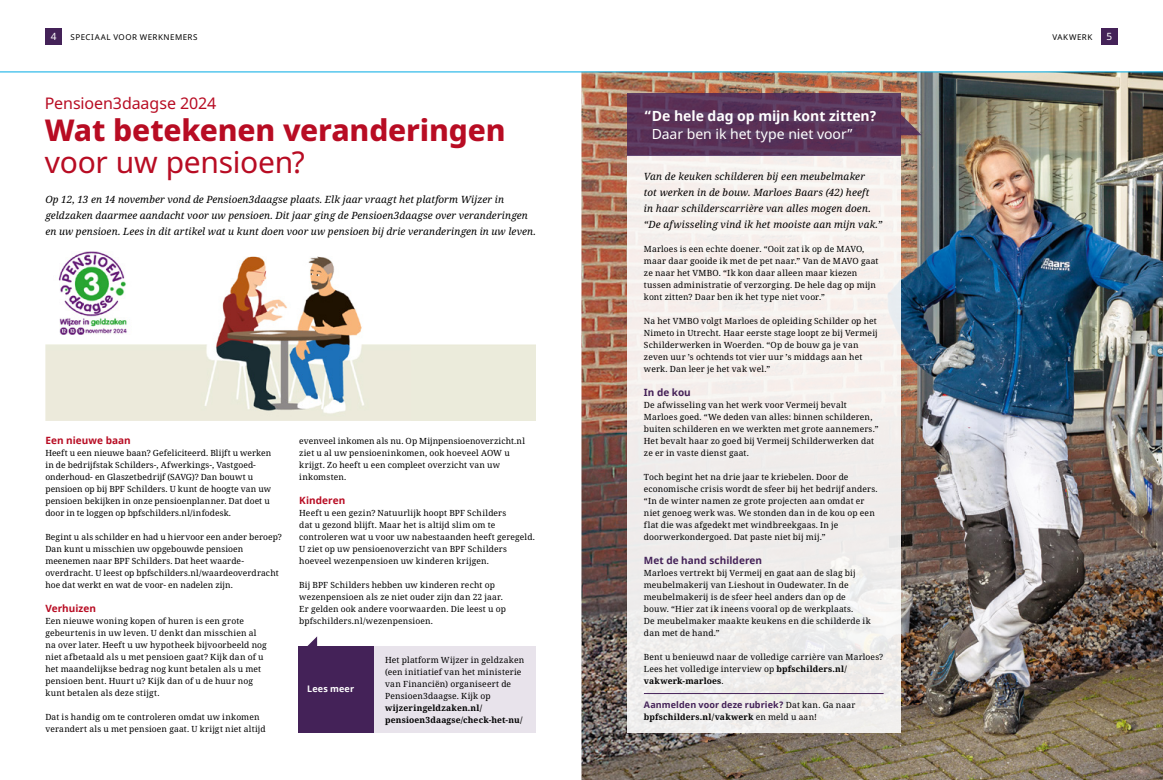
<style>
.page{position:relative;width:1163px;height:780px;background:#fff}
.page>*{position:absolute;margin:0;border:0;box-sizing:border-box;transform-origin:0 0}
.t1{font:800 30px "Noto Sans";letter-spacing:-.005em;color:#b80c23}
.t2{font:30px "Noto Sans";letter-spacing:-.01em;color:#b80c23}
.t3{font:16px "Noto Sans";letter-spacing:-.005em;color:#b80c23}
.t4{font:700 14px "Noto Sans";letter-spacing:-.005em;color:#fff}
.t5{font:14px "Noto Sans";letter-spacing:-.005em;color:#fff}
.t6{font:italic 10px/16px "Noto Serif";letter-spacing:.015em;color:#000}
.t7{font:700 10px "Noto Sans";letter-spacing:.005em;color:#b80c23}
.t8{font:700 10px "Noto Sans";letter-spacing:.005em;color:#442258}
.t9{font:10px "Noto Sans";color:#fff}
.t10{font:700 9px "Noto Sans";letter-spacing:.01em;color:#442258}
.t11{font:700 9px "Noto Sans";letter-spacing:.015em;color:#fff}
.t12{font:8.5px/12px "Noto Serif";letter-spacing:.015em;color:#000}
.t13{font:700 8.5px/12px "Noto Serif";letter-spacing:.015em;color:#000}
.t14{font:8px "Noto Sans";letter-spacing:.06em;color:#000}
.s1{font-weight:700}
.s2{font-family:"Noto Serif";font-weight:400;font-size:8.5px;color:#000}
.s3{font-weight:400}
</style>
<div class="page">
<img style="left:581px;top:73px;width:581px;height:707px">
<hr style="left:0;top:72px;width:1162px;height:1px;background:#00abe4">
<div style="left:298px;top:646px;width:76px;height:86px;background:#442258"></div>
<div style="left:374px;top:646px;width:161px;height:86px;background:#e8e3eb"></div>
<svg style="left:307px;top:636px;width:10px;height:10px"></svg>
<img style="left:45px;top:256px;width:366px;height:165px">
<img style="left:48px;top:251px;width:96px;height:89px">
<div style="left:626px;top:155px;width:274px;height:577px;background:#f3eeec"></div>
<hr style="left:643px;top:693px;width:240px;height:1px;background:#442258">
<div style="left:626px;top:94px;width:274px;height:62px;background:linear-gradient(to right,#5a3459,#5a355a)"></div>
<svg style="left:900px;top:114px;width:21px;height:21px"></svg>
<div style="left:45px;top:28px;width:17px;height:17px;background:#442258"></div>
<div style="left:1100px;top:28px;width:17px;height:17px;background:#442258"></div>
<p class="t9" style="left:51px;top:30px;width:7px">4</p>
<p class="t14" style="left:71px;top:32px;width:128px">SPECIAAL VOOR WERKNEMERS</p>
<p class="t9" style="left:1106px;top:30px;width:7px">5</p>
<p class="t14" style="left:1052px;top:32px;width:41px">VAKWERK</p>
<h2 class="t3" style="left:45px;top:92px;width:173px">Pensioen3daagse 2024</h2>
<h1 class="t1" style="left:45px;top:108px;width:462px">Wat betekenen veranderingen</h1>
<h1 class="t2" style="left:45px;top:141px;width:261px">voor uw pensioen?</h1>
<p class="t6" style="left:45px;top:191px;width:492px">Op 12, 13 en 14 november vond de Pensioen3daagse plaats. Elk jaar vraagt het platform Wijzer in geldzaken daarmee aandacht voor uw pensioen. Dit jaar ging de Pensioen3daagse over veranderingen en uw pensioen. Lees in dit artikel wat u kunt doen voor uw pensioen bij drie veranderingen in uw leven.</p>
<p class="t7" style="left:45px;top:433px;width:87px">Een nieuwe baan</p>
<p class="t12" style="left:45px;top:447px;width:227px">Heeft u een nieuwe baan? Gefeliciteerd. Blijft u werken in de bedrijfstak Schilders-, Afwerkings-, Vastgoed&shy;onderhoud- en Glaszetbedrijf (SAVG)? Dan bouwt u pensioen op bij BPF Schilders. U kunt de hoogte van uw pensioen bekijken in onze pensioenplanner. Dat doet u door in te loggen op bpfschilders.nl/infodesk.</p>
<p class="t12" style="left:45px;top:531px;width:238px">Begint u als schilder en had u hiervoor een ander beroep?<br>Dan kunt u misschien uw opgebouwde pensioen meenemen naar BPF Schilders. Dat heet waarde&shy;overdracht. U leest op bpfschilders.nl/waardeoverdracht hoe dat werkt en wat de voor- en nadelen zijn.</p>
<p class="t7" style="left:45px;top:601px;width:52px">Verhuizen</p>
<p class="t12" style="left:45px;top:615px;width:223px">Een nieuwe woning kopen of huren is een grote gebeurtenis in uw leven. U denkt dan misschien al na over later. Heeft u uw hypotheek bijvoorbeeld nog niet afbetaald als u met pensioen gaat? Kijk dan of u het maandelijkse bedrag nog kunt betalen als u met pensioen bent. Huurt u? Kijk dan of u de huur nog kunt betalen als deze stijgt.</p>
<p class="t12" style="left:45px;top:711px;width:222px">Dat is handig om te controleren omdat uw inkomen verandert als u met pensioen gaat. U krijgt niet altijd</p>
<p class="t12" style="left:299px;top:435px;width:227px">evenveel inkomen als nu. Op Mijnpensioenoverzicht.nl ziet u al uw pensioeninkomen, ook hoeveel AOW u krijgt. Zo heeft u een compleet overzicht van uw inkomsten.</p>
<p class="t7" style="left:299px;top:493px;width:48px">Kinderen</p>
<p class="t12" style="left:299px;top:507px;width:237px">Heeft u een gezin? Natuurlijk hoopt BPF Schilders<br>dat u gezond blijft. Maar het is altijd slim om te controleren wat u voor uw nabestaanden heeft geregeld.<br>U ziet op uw pensioenoverzicht van BPF Schilders hoeveel wezenpensioen uw kinderen krijgen.</p>
<p class="t12" style="left:299px;top:579px;width:208px">Bij BPF Schilders hebben uw kinderen recht op wezenpensioen als ze niet ouder zijn dan 22 jaar.<br>Er gelden ook andere voorwaarden. Die leest u op bpfschilders.nl/wezenpensioen.</p>
<p class="t11" style="left:307px;top:682px;width:48px">Lees meer</p>
<p class="t12" style="left:385px;top:654px;width:140px">Het platform Wijzer in geldzaken (een initiatief van het ministerie van Financiën) organiseert de<br>Pensioen3daagse. Kijk op</p>
<p class="t13" style="left:385px;top:702px;width:139px">wijzeringeldzaken.nl/ pensioen3daagse/check-het-nu/</p>
<h3 class="t4" style="left:643px;top:106px;width:234px">“De hele dag op mijn kont zitten?</h3>
<h3 class="t5" style="left:651px;top:124px;width:202px">Daar ben ik het type niet voor”</h3>
<p class="t6" style="left:643px;top:168px;width:240px">Van de keuken schilderen bij een meubelmaker<br>tot werken in de bouw. Marloes Baars (42) heeft<br>in haar schilderscarrière van alles mogen doen. “De afwisseling vind ik het mooiste aan mijn vak.”</p>
<p class="t12" style="left:643px;top:243px;width:236px">Marloes is een echte doener. “Ooit zat ik op de MAVO, maar daar gooide ik met de pet naar.” Van de MAVO gaat ze naar het VMBO. “Ik kon daar alleen maar kiezen tussen administratie of verzorging. De hele dag op mijn kont zitten? Daar ben ik het type niet voor.”</p>
<p class="t12" style="left:643px;top:315px;width:235px">Na het VMBO volgt Marloes de opleiding Schilder op het Nimeto in Utrecht. Haar eerste stage loopt ze bij Vermeij Schilderwerken in Woerden. “Op de bouw ga je van zeven uur ’s ochtends tot vier uur ’s middags aan het werk. Dan leer je het vak wel.”</p>
<p class="t8" style="left:643px;top:385px;width:48px">In de kou</p>
<p class="t12" style="left:643px;top:399px;width:236px">De afwisseling van het werk voor Vermeij bevalt Marloes goed. “We deden van alles: binnen schilderen, buiten schilderen en we werkten met grote aannemers.” Het bevalt haar zo goed bij Vermeij Schilderwerken dat ze er in vaste dienst gaat.</p>
<p class="t12" style="left:643px;top:471px;width:235px">Toch begint het na drie jaar te kriebelen. Door de economische crisis wordt de sfeer bij het bedrijf anders. “In de winter namen ze grote projecten aan omdat er niet genoeg werk was. We stonden dan in de kou op een flat die was afgedekt met windbreekgaas. In je doorwerkondergoed. Dat paste niet bij mij.”</p>
<p class="t8" style="left:643px;top:553px;width:120px">Met de hand schilderen</p>
<p class="t12" style="left:643px;top:567px;width:228px">Marloes vertrekt bij Vermeij en gaat aan de slag bij meubelmakerij van Lieshout in Oudewater. In de meubelmakerij is de sfeer heel anders dan op de bouw. “Hier zat ik ineens vooral op de werkplaats.<br>De meubelmaker maakte keukens en die schilderde ik dan met de hand.”</p>
<p class="t12" style="left:643px;top:651px;width:241px">Bent u benieuwd naar de volledige carrière van Marloes?<br>Lees het volledige interview op <span class="s1">bpfschilders.nl/ vakwerk-marloes</span>.</p>
<p class="t10" style="left:643px;top:698px;width:213px">Aanmelden voor deze rubriek? <span class="s2">Dat kan. Ga naar</span></p>
<p class="t13" style="left:643px;top:711px;width:175px">bpfschilders.nl/vakwerk <span class="s3">en meld u aan!</span></p>
</div>
